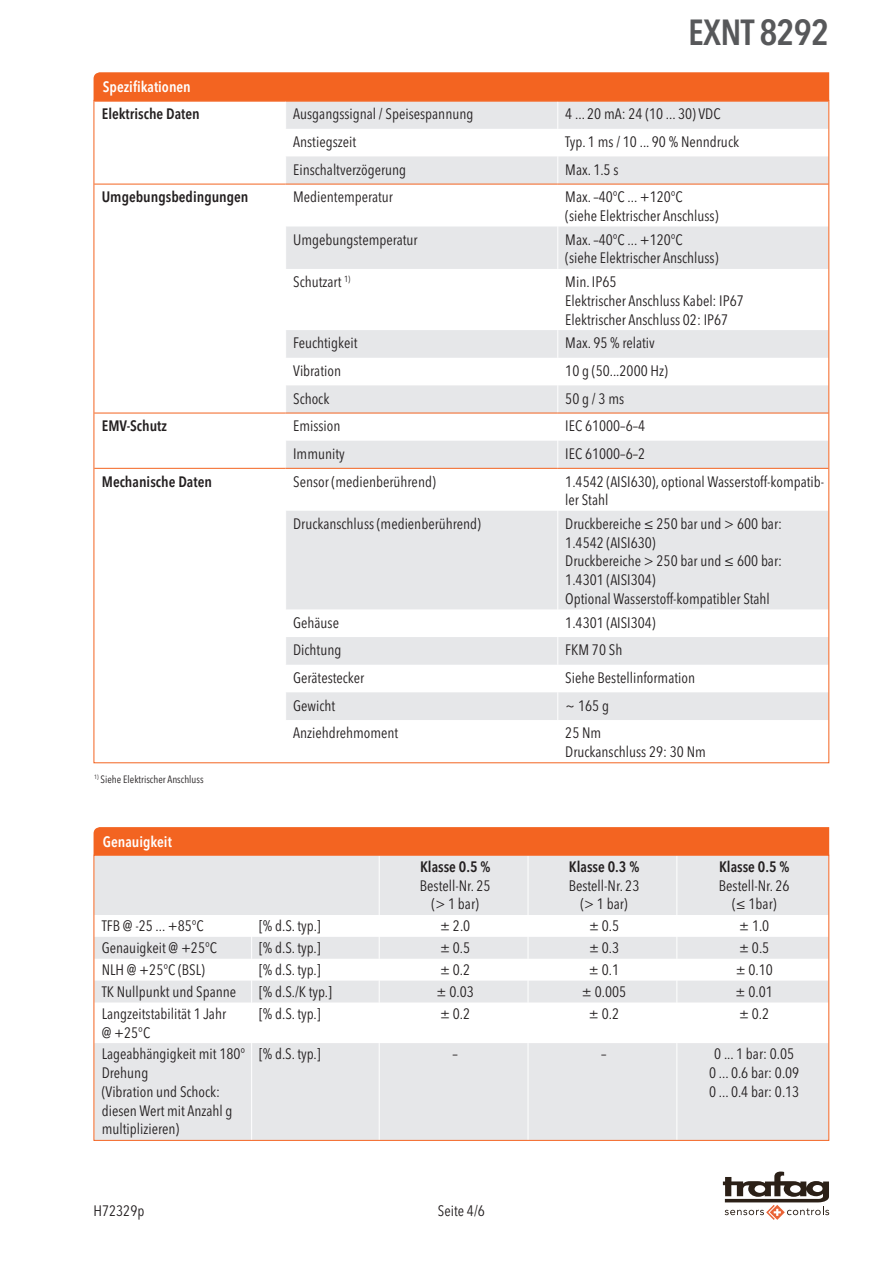
<style>
.page{position:relative;width:893px;height:1263px;background:#fff}
.page>*{position:absolute;margin:0;border:0;box-sizing:border-box;transform-origin:0 0}
.t1{font:600 condensed 36px "Avenir Next LT Pro";letter-spacing:-.02em;color:#57585a}
.t2{font:condensed 15px/18.8px "Avenir Next LT Pro";color:#231f20}
.t3{font:600 condensed 15px "Avenir Next LT Pro";color:#231f20}
.t4{font:600 condensed 15px "Avenir Next LT Pro";color:#fff}
.t5{font:condensed 10.5px "Avenir Next LT Pro";color:#231f20}
</style>
<div class="page">
<svg style="left:723px;top:1171px;width:106px;height:49px"></svg>
<svg style="left:286px;top:226px;width:541px;height:494px;fill:#e6e7e9"></svg>
<svg style="left:94px;top:72px;width:735px;height:112px"></svg>
<hr style="left:557px;top:226px;width:1px;height:43px;background:#fff">
<hr style="left:557px;top:269px;width:1px;height:61px;background:#fff">
<svg style="left:557px;top:330px;width:1px;height:138px"></svg>
<hr style="left:557px;top:469px;width:1px;height:42px;background:#fff">
<hr style="left:557px;top:511px;width:1px;height:98px;background:#fff">
<svg style="left:557px;top:609px;width:1px;height:111px"></svg>
<hr style="left:94px;top:184px;width:192px;height:1px;background:#f36421">
<hr style="left:286px;top:184px;width:272px;height:1px;background:#f36421">
<hr style="left:558px;top:184px;width:270px;height:1px;background:#f36421">
<hr style="left:94px;top:413px;width:192px;height:1px;background:#f36421">
<hr style="left:286px;top:413px;width:272px;height:1px;background:#f36421">
<hr style="left:558px;top:413px;width:270px;height:1px;background:#f36421">
<hr style="left:94px;top:468px;width:192px;height:1px;background:#f36421">
<hr style="left:286px;top:468px;width:272px;height:1px;background:#f36421">
<hr style="left:558px;top:468px;width:270px;height:1px;background:#f36421">
<div style="left:94px;top:827px;width:735px;height:28px;background:#f36421"></div>
<svg style="left:96px;top:857px;width:731px;height:282px;fill:#e6e7e9"></svg>
<hr style="left:379px;top:856px;width:1px;height:59px;background:#fff">
<hr style="left:528px;top:856px;width:1px;height:59px;background:#fff">
<hr style="left:676px;top:856px;width:1px;height:59px;background:#fff">
<svg style="left:251px;top:915px;width:1px;height:87px"></svg>
<svg style="left:379px;top:915px;width:1px;height:87px"></svg>
<svg style="left:528px;top:915px;width:1px;height:87px"></svg>
<svg style="left:676px;top:915px;width:1px;height:87px"></svg>
<hr style="left:251px;top:1002px;width:1px;height:41px;background:#fff">
<hr style="left:379px;top:1002px;width:1px;height:41px;background:#fff">
<hr style="left:528px;top:1002px;width:1px;height:41px;background:#fff">
<hr style="left:676px;top:1002px;width:1px;height:41px;background:#fff">
<hr style="left:251px;top:1043px;width:1px;height:97px;background:#fff">
<hr style="left:379px;top:1043px;width:1px;height:97px;background:#fff">
<hr style="left:528px;top:1043px;width:1px;height:97px;background:#fff">
<hr style="left:676px;top:1043px;width:1px;height:97px;background:#fff">
<h1 class="t1" style="left:688px;top:10px;width:142px">EXNT 8292</h1>
<p class="t4" style="left:103px;top:78px;width:89px">Spezifikationen</p>
<p class="t3" style="left:102px;top:105px;width:100px">Elektrische Daten</p>
<p class="t2" style="left:293px;top:105px;width:182px">Ausgangssignal / Speisespannung</p>
<p class="t2" style="left:565px;top:105px;width:156px">4 ... 20 mA: 24 (10 ... 30) VDC</p>
<p class="t2" style="left:293px;top:132px;width:64px">Anstiegszeit</p>
<p class="t2" style="left:565px;top:132px;width:175px">Typ. 1 ms / 10 ... 90 % Nenndruck</p>
<p class="t2" style="left:293px;top:160px;width:115px">Einschaltverzögerung</p>
<p class="t2" style="left:565px;top:160px;width:55px">Max. 1.5 s</p>
<p class="t3" style="left:102px;top:188px;width:148px">Umgebungsbedingungen</p>
<p class="t2" style="left:293px;top:188px;width:101px">Medientemperatur</p>
<p class="t2" style="left:565px;top:188px;width:155px">M ax. –40°C ... +120°C<br>(siehe Elektrischer Anschluss)</p>
<p class="t2" style="left:293px;top:230px;width:126px">Umgebungstemperatur</p>
<p class="t2" style="left:565px;top:230px;width:155px">M ax. –40°C ... +120°C<br>(siehe Elektrischer Anschluss)</p>
<p class="t2" style="left:293px;top:272px;width:59px">Schutzart <sup>1)</sup></p>
<p class="t2" style="left:565px;top:272px;width:180px">Min. IP65<br>Elektrischer Anschluss Kabel: IP67<br>Elektrischer Anschluss 02: IP67</p>
<p class="t2" style="left:293px;top:334px;width:66px">Feuchtigkeit</p>
<p class="t2" style="left:565px;top:334px;width:91px">M ax. 95 % relativ</p>
<p class="t2" style="left:293px;top:361px;width:49px">Vibration</p>
<p class="t2" style="left:565px;top:361px;width:104px">10 g (50...2000 Hz)</p>
<p class="t2" style="left:293px;top:389px;width:38px">Schock</p>
<p class="t2" style="left:565px;top:389px;width:60px">50 g / 3 ms</p>
<p class="t3" style="left:102px;top:417px;width:67px">EMV-Schutz</p>
<p class="t2" style="left:293px;top:417px;width:49px">Emission</p>
<p class="t2" style="left:565px;top:417px;width:81px">IEC 61000–6–4</p>
<p class="t2" style="left:293px;top:444px;width:53px">Immunity</p>
<p class="t2" style="left:565px;top:444px;width:81px">IEC 61000–6–2</p>
<p class="t3" style="left:102px;top:472px;width:112px">Mechanische Daten</p>
<p class="t2" style="left:293px;top:472px;width:144px">Sensor (medienberührend)</p>
<p class="t2" style="left:565px;top:472px;width:260px">1.4542 (AISI630), optional Wasserstoff-kompatib&shy;ler Stahl</p>
<p class="t2" style="left:293px;top:514px;width:189px">Druckanschluss (medienberührend)</p>
<p class="t2" style="left:565px;top:514px;width:218px">Druckbereiche ≤ 250 bar und &gt; 600 bar:<br>1.4542 (AISI630)<br>Druckbereiche &gt; 250 bar und ≤ 600 bar:<br>1.4301 (AISI304)<br>Optional Wasserstoff-kompatibler Stahl</p>
<p class="t2" style="left:293px;top:613px;width:47px">Gehäuse</p>
<p class="t2" style="left:565px;top:613px;width:92px">1.4301 (AISI304)</p>
<p class="t2" style="left:293px;top:641px;width:50px">Dichtung</p>
<p class="t2" style="left:565px;top:641px;width:59px">FKM 70 Sh</p>
<p class="t2" style="left:293px;top:668px;width:73px">Gerätestecker</p>
<p class="t2" style="left:565px;top:668px;width:131px">Siehe Bestellinformation</p>
<p class="t2" style="left:293px;top:696px;width:44px">Gewicht</p>
<p class="t2" style="left:565px;top:696px;width:45px">~ 165 g</p>
<p class="t2" style="left:293px;top:723px;width:107px">Anziehdrehmoment</p>
<p class="t2" style="left:565px;top:723px;width:142px">25 Nm<br>Druckanschluss 29: 30 N m</p>
<p class="t5" style="left:94px;top:773px;width:111px"><sup>1)</sup> Siehe Elektrischer Anschluss</p>
<p class="t4" style="left:103px;top:832px;width:71px">Genauigkeit</p>
<p class="t3" style="left:420px;top:857px;width:72px">Klasse 0.5 %</p>
<p class="t2" style="left:420px;top:876px;width:72px;text-align:center">Bestell-N r. 25 (&gt; 1 bar)</p>
<p class="t3" style="left:569px;top:857px;width:72px">Klasse 0.3 %</p>
<p class="t2" style="left:569px;top:876px;width:72px;text-align:center">Bestell-N r. 23 (&gt; 1 bar)</p>
<p class="t3" style="left:719px;top:857px;width:72px">Klasse 0.5 %</p>
<p class="t2" style="left:719px;top:876px;width:72px;text-align:center">Bestell-N r. 26 (≤ 1bar)</p>
<p class="t2" style="left:102px;top:917px;width:102px">TFB @ -25 ... +85°C</p>
<p class="t2" style="left:259px;top:917px;width:63px">[% d.S. typ.]</p>
<p class="t2" style="left:440px;top:917px;width:32px">± 2.0</p>
<p class="t2" style="left:589px;top:917px;width:32px">± 0.5</p>
<p class="t2" style="left:739px;top:917px;width:32px">± 1.0</p>
<p class="t2" style="left:102px;top:938px;width:116px">Genauigkeit @ +25°C</p>
<p class="t2" style="left:259px;top:938px;width:63px">[% d.S. typ.]</p>
<p class="t2" style="left:440px;top:938px;width:32px">± 0.5</p>
<p class="t2" style="left:589px;top:938px;width:32px">± 0.3</p>
<p class="t2" style="left:739px;top:938px;width:32px">± 0.5</p>
<p class="t2" style="left:102px;top:960px;width:105px">N LH @ +25°C (BSL)</p>
<p class="t2" style="left:259px;top:960px;width:63px">[% d.S. typ.]</p>
<p class="t2" style="left:440px;top:960px;width:32px">± 0.2</p>
<p class="t2" style="left:589px;top:960px;width:32px">± 0.1</p>
<p class="t2" style="left:736px;top:960px;width:39px">± 0.10</p>
<p class="t2" style="left:102px;top:982px;width:136px">TK Nullpunkt und Spanne</p>
<p class="t2" style="left:259px;top:982px;width:74px">[% d.S./K typ.]</p>
<p class="t2" style="left:437px;top:982px;width:39px">± 0.03</p>
<p class="t2" style="left:582px;top:982px;width:46px">± 0.005</p>
<p class="t2" style="left:736px;top:982px;width:39px">± 0.01</p>
<p class="t2" style="left:102px;top:1004px;width:126px">Langzeitstabilität 1 Jahr @ +25°C</p>
<p class="t2" style="left:259px;top:1004px;width:63px">[% d.S. typ.]</p>
<p class="t2" style="left:440px;top:1004px;width:32px">± 0.2</p>
<p class="t2" style="left:589px;top:1004px;width:32px">± 0.2</p>
<p class="t2" style="left:739px;top:1004px;width:32px">± 0.2</p>
<p class="t2" style="left:102px;top:1045px;width:145px">Lageabhängigkeit mit 180°<br>Drehung<br>(Vibration und Schock: diesen Wert mit Anzahl g multiplizieren)</p>
<p class="t2" style="left:259px;top:1045px;width:63px">[% d.S. typ.]</p>
<p class="t2" style="left:452px;top:1045px;width:7px">–</p>
<p class="t2" style="left:601px;top:1045px;width:7px">–</p>
<p class="t2" style="left:709px;top:1045px;width:92px;text-align:center">0 ... 1 bar: 0.05<br>0 ... 0.6 bar: 0.09<br>0 ... 0.4 bar: 0.13</p>
<p class="t2" style="left:94px;top:1201px;width:52px">H72329p</p>
<p class="t2" style="left:438px;top:1201px;width:48px">Seite 4/6</p>
</div>
